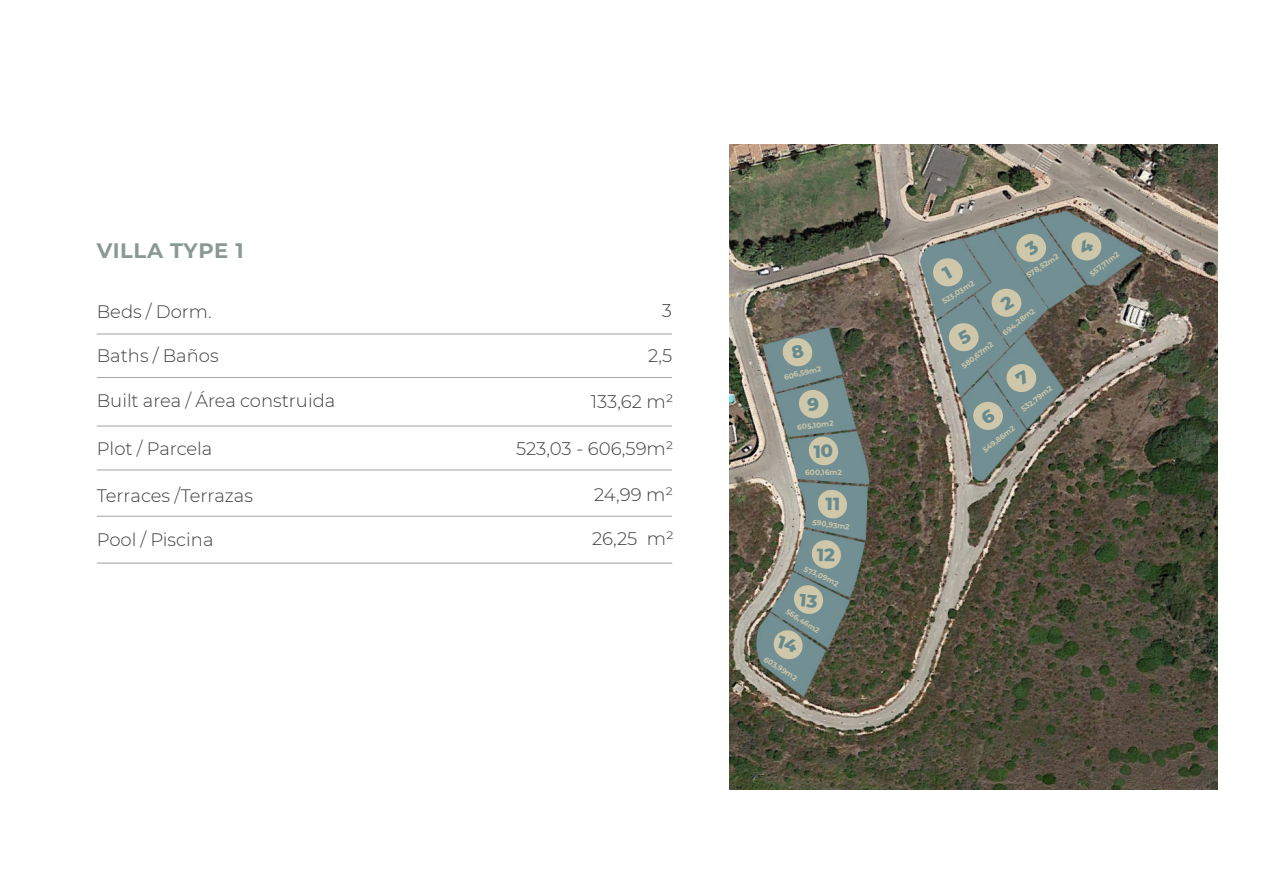
<style>
.page{position:relative;width:1263px;height:893px;background:#fff}
.page>*{position:absolute;margin:0;border:0;box-sizing:border-box;transform-origin:0 0}
.t1{font:700 21px "Montserrat";letter-spacing:.025em;color:#8a9995}
.t2{font:300 18.15px "Montserrat";color:#3e3e3f}
.t3{font:300 18px "Montserrat";color:#3e3e3f}
.t4{font:700 7.5px "Montserrat";color:#cbc5a7}
</style>
<div class="page">
<img style="left:729px;top:145px;width:488px;height:644px">
<hr style="left:97px;top:516px;width:575px;height:1px;background:#a8a9ad">
<hr style="left:97px;top:469px;width:575px;height:1px;background:#a8a9ad">
<hr style="left:97px;top:377px;width:575px;height:1px;background:#a8a9ad">
<hr style="left:97px;top:333px;width:575px;height:1px;background:#a8a9ad">
<hr style="left:97px;top:563px;width:575px;height:1px;background:#a8a9ad">
<hr style="left:97px;top:425px;width:575px;height:2px;background:#a8a9ad">
<div style="left:1016px;top:234px;width:30px;height:28px;background:#cec7aa;border-radius:50%"></div>
<svg style="left:781px;top:336px;width:33px;height:32px"></svg>
<svg style="left:797px;top:388px;width:33px;height:32px"></svg>
<svg style="left:807px;top:435px;width:33px;height:32px"></svg>
<svg style="left:816px;top:488px;width:33px;height:32px"></svg>
<svg style="left:810px;top:538px;width:33px;height:33px"></svg>
<svg style="left:792px;top:583px;width:33px;height:33px"></svg>
<svg style="left:772px;top:629px;width:32px;height:32px"></svg>
<svg style="left:932px;top:258px;width:31px;height:29px"></svg>
<svg style="left:948px;top:323px;width:31px;height:29px"></svg>
<svg style="left:991px;top:288px;width:31px;height:29px"></svg>
<svg style="left:1071px;top:232px;width:31px;height:29px"></svg>
<svg style="left:1006px;top:363px;width:31px;height:30px"></svg>
<svg style="left:973px;top:401px;width:30px;height:29px"></svg>
<p class="t1" style="left:97px;top:236px;width:148px">VILLA TYPE 1</p>
<p class="t3" style="left:97px;top:299px;width:116px">Beds / Dorm.</p>
<p class="t3" style="left:97px;top:344px;width:123px">Baths / Baños</p>
<p class="t2" style="left:662px;top:299px;width:12px">3</p>
<p class="t2" style="left:648px;top:344px;width:26px">2,5</p>
<p class="t4" style="left:783px;top:372px;width:40px;rotate:-13deg">606,59m2</p>
<p class="t4" style="left:940px;top:298px;width:38px;rotate:-33deg">523,03m2</p>
<p class="t4" style="left:959px;top:363px;width:39px;rotate:-38deg">580,67m2</p>
<p class="t4" style="left:1024px;top:271px;width:38px;rotate:-33deg">578,52m2</p>
<p class="t4" style="left:1000px;top:329px;width:40px;rotate:-38deg">694,28m2</p>
<p class="t4" style="left:1087px;top:271px;width:36px;rotate:-38deg">557,71m2</p>
<p class="t3" style="left:97px;top:389px;width:240px">Built area / Área construida</p>
<p class="t2" style="left:591px;top:389px;width:84px">133,62 m²</p>
<p class="t4" style="left:1019px;top:406px;width:38px;rotate:-38deg">532,79m2</p>
<p class="t3" style="left:97px;top:437px;width:117px">Plot / Parcela</p>
<p class="t2" style="left:516px;top:436px;width:159px">523,03 - 606,59m²</p>
<p class="t4" style="left:797px;top:422px;width:38px;rotate:-6deg">605,10m2</p>
<p class="t4" style="left:805px;top:467px;width:38px;rotate:-1deg">600,16m2</p>
<p class="t4" style="left:980px;top:446px;width:40px;rotate:-38deg">549,86m2</p>
<p class="t3" style="left:97px;top:483px;width:158px">Terraces /Terrazas</p>
<p class="t2" style="left:594px;top:483px;width:81px">24,99 m²</p>
<p class="t3" style="left:97px;top:527px;width:118px">Pool / Piscina</p>
<p class="t2" style="left:592px;top:526px;width:83px">26,25 m²</p>
<p class="t4" style="left:813px;top:517px;width:39px;rotate:8deg">590,93m2</p>
<p class="t4" style="left:807px;top:563px;width:39px;rotate:25deg">573,09m2</p>
<p class="t4" style="left:789px;top:606px;width:40px;rotate:32deg">566,46m2</p>
<p class="t4" style="left:767px;top:654px;width:40px;rotate:32deg">603,99m2</p>
</div>
